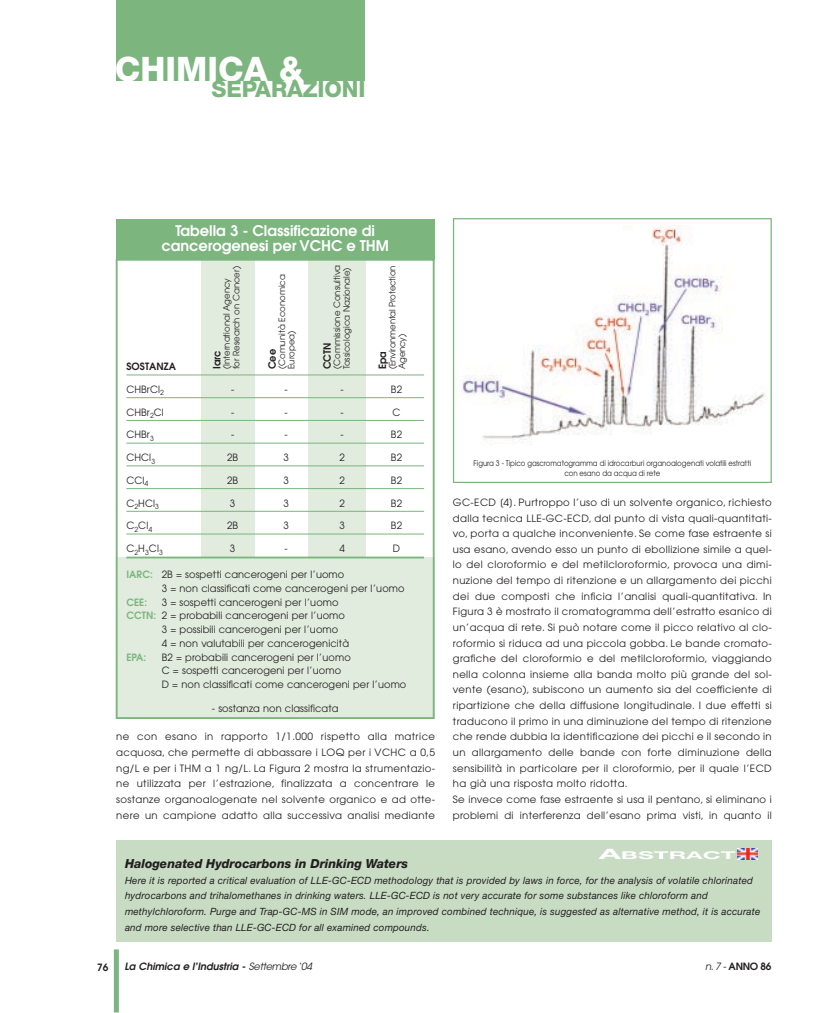
<style>
.page{position:relative;width:835px;height:1013px;background:#fff}
.page>*{position:absolute;margin:0;border:0;box-sizing:border-box;transform-origin:0 0}
.t1{font:800 33.75px "Helvetica Neue";color:#fff}
.t2{font:800 22.5px "Helvetica Neue";letter-spacing:-.005em;color:#7cb57e}
.t3{font:600 14.62px/15px "Avant Garde";color:#fff;text-align:center}
.t4{font:italic 800 12.5px "Helvetica Neue";color:#231f20}
.t5{font:700 10.75px "Helvetica Neue";color:#fff;scale:2.27 1}
.t6{font:10px/15.6px "Avant Garde";letter-spacing:.035em;color:#231f20;text-align:justify}
.t7{font:italic 10px/15.6px "Helvetica Neue";letter-spacing:.015em;color:#231f20}
.t8{font:10px/13.8px "Avant Garde";letter-spacing:.01em;color:#231f20}
.t9{font:600 10px "Avant Garde";color:#231f20}
.t10{font:italic 600 10px "Avant Garde";color:#231f20}
.t11{font:600 10px "Avant Garde";letter-spacing:.01em;color:#7cb57e}
.t12{font:8.75px/9.6px "Avant Garde";color:#231f20}
.t13{font:7.75px/10px "Avant Garde";color:#231f20;text-align:center;scale:.9 1}
.s1{font-weight:600;color:#7cb57e}
.s2{font-size:14.25px}
.s3{font-weight:400}
.s4{font-weight:400;font-style:italic}
</style>
<div class="page">
<div style="left:114px;top:949px;width:5px;height:63px;background:#7cb57e"></div>
<div style="left:116px;top:0;width:248px;height:81px;background:#7cb57e"></div>
<div style="left:116px;top:840px;width:656px;height:101px;background:#c8dcc4"></div>
<img style="left:737px;top:848px;width:21px;height:11px">
<div style="left:116px;top:557px;width:319px;height:162px;background:#e1ebde"></div>
<div style="left:201px;top:258px;width:53px;height:301px;background:#e1ebde"></div>
<div style="left:309px;top:258px;width:57px;height:301px;background:#e1ebde"></div>
<hr style="left:126px;top:375px;width:298px;height:1px;background:#7cb57e">
<hr style="left:126px;top:397px;width:298px;height:1px;background:#7cb57e">
<hr style="left:126px;top:420px;width:298px;height:1px;background:#7cb57e">
<hr style="left:126px;top:443px;width:298px;height:1px;background:#7cb57e">
<hr style="left:126px;top:465px;width:298px;height:1px;background:#7cb57e">
<hr style="left:126px;top:488px;width:298px;height:1px;background:#7cb57e">
<hr style="left:126px;top:511px;width:298px;height:1px;background:#7cb57e">
<hr style="left:126px;top:534px;width:298px;height:1px;background:#7cb57e">
<hr style="left:126px;top:556px;width:298px;height:2px;background:#7cb57e">
<div style="left:116px;top:259px;width:319px;height:460px;border:2px solid #7cb57e"></div>
<div style="left:116px;top:219px;width:319px;height:41px;background:#7cb57e"></div>
<img style="left:460px;top:225px;width:305px;height:220px">
<div style="left:453px;top:218px;width:319px;height:265px;border:1px solid #7cb57e"></div>
<h1 class="t1" style="left:115px;top:57px;width:190px">CHIMICA &amp;</h1>
<h2 class="t2" style="left:212px;top:81px;width:156px">SEPARAZIONI</h2>
<h3 class="t3" style="left:161px;top:224px;width:229px">Tabella 3 - Classificazione di cancerogenesi per VCHC e THM</h3>
<p class="t12" style="left:333px;top:369px;width:105px;rotate:-90deg">(Commissione Consultiva<br>Tossicologica Nazionale)</p>
<p class="t12" style="left:388px;top:369px;width:105px;rotate:-90deg">(Environmental Protection<br>Agency)</p>
<p class="t12" style="left:223px;top:369px;width:104px;rotate:-90deg">(International Agency for Research on Cancer)</p>
<p class="t12" style="left:278px;top:369px;width:96px;rotate:-90deg">(Comunità Economica<br>Europea)</p>
<p class="t9" style="left:324px;top:369px;width:28px;rotate:-90deg">CCTN</p>
<p class="t9" style="left:268px;top:369px;width:22px;rotate:-90deg">Cee</p>
<p class="t9" style="left:213px;top:369px;width:20px;rotate:-90deg">Iarc</p>
<p class="t9" style="left:379px;top:369px;width:20px;rotate:-90deg">Epa</p>
<p class="t9" style="left:126px;top:363px;width:51px">SOSTANZA</p>
<p class="t6" style="left:126px;top:382px;width:39px">CHBrCl<sub>2</sub></p>
<p class="t6" style="left:231px;top:382px;width:5px">-</p>
<p class="t6" style="left:285px;top:382px;width:5px">-</p>
<p class="t6" style="left:340px;top:382px;width:5px">-</p>
<p class="t6" style="left:391px;top:382px;width:13px">B2</p>
<p class="t6" style="left:126px;top:405px;width:39px">CHBr<sub>2</sub>Cl</p>
<p class="t6" style="left:231px;top:405px;width:5px">-</p>
<p class="t6" style="left:285px;top:405px;width:5px">-</p>
<p class="t6" style="left:340px;top:405px;width:5px">-</p>
<p class="t6" style="left:393px;top:405px;width:9px">C</p>
<p class="t6" style="left:126px;top:428px;width:29px">CHBr<sub>3</sub></p>
<p class="t6" style="left:231px;top:428px;width:5px">-</p>
<p class="t6" style="left:285px;top:428px;width:5px">-</p>
<p class="t6" style="left:340px;top:428px;width:5px">-</p>
<p class="t6" style="left:391px;top:428px;width:13px">B2</p>
<p class="t6" style="left:126px;top:450px;width:30px">CHCl<sub>3</sub></p>
<p class="t6" style="left:227px;top:450px;width:13px">2B</p>
<p class="t6" style="left:284px;top:450px;width:7px">3</p>
<p class="t6" style="left:339px;top:450px;width:7px">2</p>
<p class="t6" style="left:391px;top:450px;width:13px">B2</p>
<p class="t6" style="left:126px;top:473px;width:24px">CCl<sub>4</sub></p>
<p class="t6" style="left:227px;top:473px;width:13px">2B</p>
<p class="t6" style="left:284px;top:473px;width:7px">3</p>
<p class="t6" style="left:339px;top:473px;width:7px">2</p>
<p class="t6" style="left:391px;top:473px;width:13px">B2</p>
<p class="t6" style="left:126px;top:496px;width:34px">C<sub>2</sub>HCl<sub>3</sub></p>
<p class="t6" style="left:230px;top:496px;width:7px">3</p>
<p class="t6" style="left:284px;top:496px;width:7px">3</p>
<p class="t6" style="left:339px;top:496px;width:7px">2</p>
<p class="t6" style="left:391px;top:496px;width:13px">B2</p>
<p class="t6" style="left:126px;top:518px;width:27px">C<sub>2</sub>Cl<sub>4</sub></p>
<p class="t6" style="left:227px;top:518px;width:13px">2B</p>
<p class="t6" style="left:284px;top:518px;width:7px">3</p>
<p class="t6" style="left:339px;top:518px;width:7px">3</p>
<p class="t6" style="left:391px;top:518px;width:13px">B2</p>
<p class="t6" style="left:126px;top:541px;width:38px">C<sub>2</sub>H<sub>3</sub>Cl<sub>3</sub></p>
<p class="t6" style="left:230px;top:541px;width:7px">3</p>
<p class="t6" style="left:285px;top:541px;width:5px">-</p>
<p class="t6" style="left:339px;top:541px;width:7px">4</p>
<p class="t6" style="left:393px;top:541px;width:9px">D</p>
<p class="t8" style="left:162px;top:568px;width:244px;text-indent:-35px"><span class="s1">IARC:</span> 2B = sospetti cancerogeni per l’uomo<br>3 = non classificati come cancerogeni per l’uomo</p>
<p class="t11" style="left:126px;top:598px;width:22px">CEE:</p>
<p class="t8" style="left:162px;top:596px;width:178px">3 = sospetti cancerogeni per l’uomo</p>
<p class="t8" style="left:126px;top:609px;width:220px"><span class="s1">CCTN:</span> 2 = probabili cancerogeni per l’uomo</p>
<p class="t8" style="left:162px;top:623px;width:178px">3 = possibili cancerogeni per l’uomo</p>
<p class="t8" style="left:162px;top:637px;width:189px">4 = non valutabili per cancerogenicità</p>
<p class="t11" style="left:126px;top:653px;width:21px">EPA:</p>
<p class="t8" style="left:162px;top:651px;width:246px">B2 = probabili cancerogeni per l’uomo<br>C = sospetti cancerogeni per l’uomo<br>D = non classificati come cancerogeni per l’uomo</p>
<p class="t8" style="left:212px;top:702px;width:128px">- sostanza non classificata</p>
<p class="t6" style="left:116px;top:729px;width:320px">ne con esano in rapporto 1/1.000 rispetto alla matrice acquosa, che permette di abbassare i LOQ per i VCHC a 0,5 ng/L e per i THM a 1 ng/L. La Figura 2 mostra la strumentazio&shy;ne utilizzata per l’estrazione, finalizzata a concentrare le sostanze organoalogenate nel solvente organico e ad otte&shy;nere un campione adatto alla successiva analisi mediante</p>
<p class="t13" style="left:474px;top:459px;width:310px">Figura 3 - Tipico gascromatogramma di idrocarburi organoalogenati volatili estratti con esano da acqua di rete</p>
<p class="t6" style="left:453px;top:495px;width:320px;text-align:left">GC-ECD [4]. Purtroppo l’uso di un solvente organico, richiesto dalla tecnica LLE-GC-ECD, dal punto di vista quali-quantitati&shy;vo, porta a qualche inconveniente. Se come fase estraente si usa esano, avendo esso un punto di ebollizione simile a quel&shy;lo del cloroformio e del metilcloroformio, provoca una dimi&shy;nuzione del tempo di ritenzione e un allargamento dei picchi dei due composti che inficia l’analisi quali-quantitativa. In Figura 3 è mostrato il cromatogramma dell’estratto esanico di un’acqua di rete. Si può notare come il picco relativo al clo&shy;roformio si riduca ad una piccola gobba. Le bande cromato&shy;grafiche del cloroformio e del metilcloroformio, viaggiando nella colonna insieme alla banda molto più grande del sol&shy;vente (esano), subiscono un aumento sia del coefficiente di ripartizione che della diffusione longitudinale. I due effetti si traducono il primo in una diminuzione del tempo di ritenzione che rende dubbia la identificazione dei picchi e il secondo in un allargamento delle bande con forte diminuzione della sensibilità in particolare per il cloroformio, per il quale l’ECD ha già una risposta molto ridotta.<br>Se invece come fase estraente si usa il pentano, si eliminano i problemi di interferenza dell’esano prima visti, in quanto il</p>
<p class="t5" style="left:599px;top:851px;width:62px"><span class="s2">A</span>BSTRACT</p>
<p class="t4" style="left:125px;top:859px;width:285px">Halogenated Hydrocarbons in Drinking Waters</p>
<p class="t7" style="left:125px;top:873px;width:637px">Here it is reported a critical evaluation of LLE-GC-ECD methodology that is provided by laws in force, for the analysis of volatile chlorinated hydrocarbons and trihalomethanes in drinking waters. LLE-GC-ECD is not very accurate for some substances like chloroform and methylchloroform. Purge and Trap-GC-MS in SIM mode, an improved combined technique, is suggested as alternative method, it is accurate and more selective than LLE-GC-ECD for all examined compounds.</p>
<p class="t9" style="left:97px;top:963px;width:13px">76</p>
<p class="t10" style="left:125px;top:963px;width:189px">La Chimica e l’Industria - <span class="s3">Settembre ‘04</span></p>
<p class="t9" style="left:705px;top:963px;width:68px"><span class="s4">n. 7 -</span> ANNO 86</p>
</div>
